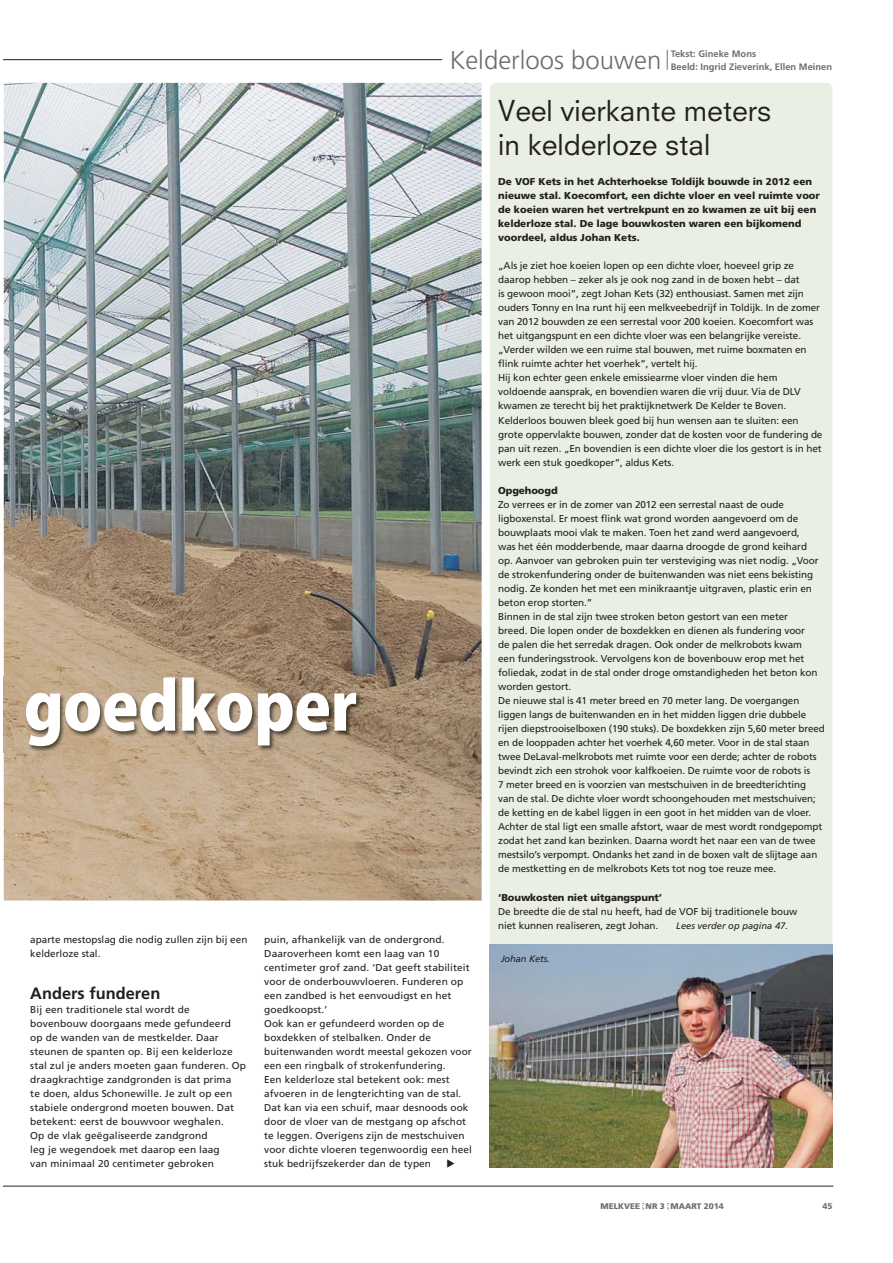
<style>
.page{position:relative;width:893px;height:1263px;background:#fff}
.page>*{position:absolute;margin:0;border:0;box-sizing:border-box;transform-origin:0 0}
.t1{font:66px "Koz Go Pro Heavy 90 msp RKSJ H";letter-spacing:-.01em;color:#fff}
.t2{font:28.05px/33.6px "Neuzeit SLT Std";color:#231f20}
.t3{font:300 25.65px "Frutiger LT Std";color:#6d6e70}
.t4{font:700 16.35px "Frutiger LT Std";color:#231f20}
.t5{font:9.9px/14.1px "Frutiger LT Std";letter-spacing:-.01em;color:#231f20}
.t6{font:9.9px/14.1px "Frutiger LT Std";letter-spacing:.01em;color:#231f20}
.t7{font:900 9.9px/14.1px "Frutiger LT Std";color:#231f20}
.t8{font:700 9.3px/12.8px "Frutiger LT Std";color:#6d6e70}
.t9{font:italic 9.3px "Frutiger LT Std";color:#231f20}
.t10{font:900 8.25px "Frutiger LT Std";color:#6d6e70}
</style>
<div class="page">
<div style="left:490px;top:83px;width:342px;height:861px;background:#eaefe3"></div>
<img style="left:490px;top:944px;width:342px;height:223px">
<img style="left:4px;top:83px;width:478px;height:818px">
<svg style="left:667px;top:50px;width:1px;height:20px"></svg>
<hr style="left:4px;top:59px;width:438px;height:1px;background:#231f20">
<img style="left:4px;top:676px;width:358px;height:76px">
<hr style="left:4px;top:1186px;width:829px;height:1px;background:#231f20">
<h1 class="t1" style="left:24px;top:681px;width:335px">goedkoper</h1>
<h3 class="t3" style="left:450px;top:49px;width:213px">Kelderloos bouwen</h3>
<p class="t8" style="left:671px;top:48px;width:163px">Tekst: Gineke Mons<br>Beeld: Ingrid Zieverink, Ellen Meinen</p>
<h2 class="t2" style="left:498px;top:96px;width:275px">Veel vierkante meters in kelderloze stal</h2>
<p class="t7" style="left:498px;top:175px;width:323px">De VOF Kets in het Achterhoekse Toldijk bouwde in 2012 een nieuwe stal. Koecomfort, een dichte vloer en veel ruimte voor de koeien waren het vertrekpunt en zo kwamen ze uit bij een kelderloze stal. De lage bouwkosten waren een bijkomend voordeel, aldus Johan Kets.</p>
<p class="t5" style="left:498px;top:259px;width:326px">„Als je ziet hoe koeien lopen op een dichte vloer, hoeveel grip ze daarop hebben – zeker als je ook nog zand in de boxen hebt – dat<br>is gewoon mooi”, zegt Johan Kets (32) enthousiast. Samen met zijn ouders Tonny en Ina runt hij een melkveebedrijf in Toldijk. In de zomer van 2012 bouwden ze een serrestal voor 200 koeien. Koecomfort was het uitgangspunt en een dichte vloer was een belangrijke vereiste. „Verder wilden we een ruime stal bouwen, met ruime boxmaten en flink ruimte achter het voerhek”, vertelt hij.<br>Hij kon echter geen enkele emissiearme vloer vinden die hem voldoende aansprak, en bovendien waren die vrij duur. Via de DLV kwamen ze terecht bij het praktijknetwerk De Kelder te Boven.<br>Kelderloos bouwen bleek goed bij hun wensen aan te sluiten: een grote oppervlakte bouwen, zonder dat de kosten voor de fundering de pan uit rezen. „En bovendien is een dichte vloer die los gestort is in het werk een stuk goedkoper”, aldus Kets.</p>
<p class="t7" style="left:498px;top:484px;width:61px">Opgehoogd</p>
<p class="t5" style="left:498px;top:498px;width:328px">Zo verrees er in de zomer van 2012 een serrestal naast de oude ligboxenstal. Er moest flink wat grond worden aangevoerd om de bouwplaats mooi vlak te maken. Toen het zand werd aangevoerd,<br>was het één modderbende, maar daarna droogde de grond keihard<br>op. Aanvoer van gebroken puin ter versteviging was niet nodig. „Voor de strokenfundering onder de buitenwanden was niet eens bekisting nodig. Ze konden het met een minikraantje uitgraven, plastic erin en beton erop storten.”<br>Binnen in de stal zijn twee stroken beton gestort van een meter<br>breed. Die lopen onder de boxdekken en dienen als fundering voor<br>de palen die het serredak dragen. Ook onder de melkrobots kwam<br>een funderingsstrook. Vervolgens kon de bovenbouw erop met het foliedak, zodat in de stal onder droge omstandigheden het beton kon worden gestort.<br>De nieuwe stal is 41 meter breed en 70 meter lang. De voergangen liggen langs de buitenwanden en in het midden liggen drie dubbele rijen diepstrooiselboxen (190 stuks). De boxdekken zijn 5,60 meter breed en de looppaden achter het voerhek 4,60 meter. Voor in de stal staan twee DeLaval-melkrobots met ruimte voor een derde; achter de robots bevindt zich een strohok voor kalfkoeien. De ruimte voor de robots is<br>7 meter breed en is voorzien van mestschuiven in de breedterichting<br>van de stal. De dichte vloer wordt schoongehouden met mestschuiven; de ketting en de kabel liggen in een goot in het midden van de vloer.<br>Achter de stal ligt een smalle afstort, waar de mest wordt rondgepompt zodat het zand kan bezinken. Daarna wordt het naar een van de twee mestsilo’s verpompt. Ondanks het zand in de boxen valt de slijtage aan de mestketting en de melkrobots Kets tot nog toe reuze mee.</p>
<p class="t7" style="left:498px;top:890px;width:165px">‘Bouwkosten niet uitgangspunt’</p>
<p class="t5" style="left:498px;top:905px;width:301px">De breedte die de stal nu heeft, had de VOF bij traditionele bouw niet kunnen realiseren, zegt Johan.</p>
<p class="t9" style="left:676px;top:922px;width:113px">Lees verder op pagina 47.</p>
<p class="t5" style="left:30px;top:933px;width:219px">aparte mestopslag die nodig zullen zijn bij een kelderloze stal.</p>
<h3 class="t4" style="left:30px;top:986px;width:132px">Anders funderen</h3>
<p class="t6" style="left:30px;top:1003px;width:217px">Bij een traditionele stal wordt de bovenbouw doorgaans mede gefundeerd op de wanden van de mestkelder. Daar steunen de spanten op. Bij een kelderloze stal zul je anders moeten gaan funderen. Op draagkrachtige zandgronden is dat prima<br>te doen, aldus Schonewille. Je zult op een stabiele ondergrond moeten bouwen. Dat betekent: eerst de bouwvoor weghalen.<br>Op de vlak geëgaliseerde zandgrond<br>leg je wegendoek met daarop een laag<br>van minimaal 20 centimeter gebroken</p>
<p class="t6" style="left:264px;top:933px;width:209px">puin, afhankelijk van de ondergrond.<br>Daaroverheen komt een laag van 10 centimeter grof zand. ‘Dat geeft stabiliteit voor de onderbouwvloeren. Funderen op een zandbed is het eenvoudigst en het goedkoopst.’<br>Ook kan er gefundeerd worden op de boxdekken of stelbalken. Onder de buitenwanden wordt meestal gekozen voor een een ringbalk of strokenfundering.<br>Een kelderloze stal betekent ook: mest afvoeren in de lengterichting van de stal.<br>Dat kan via een schuif, maar desnoods ook door de vloer van de mestgang op afschot te leggen. Overigens zijn de mestschuiven voor dichte vloeren tegenwoordig een heel stuk bedrijfszekerder dan de typen</p>
<p class="t9" style="left:501px;top:955px;width:50px">Johan Kets.</p>
<p class="t10" style="left:600px;top:1203px;width:125px">MELKVEE NR 3 MAART 2014</p>
<p class="t10" style="left:822px;top:1203px;width:12px">45</p>
</div>
